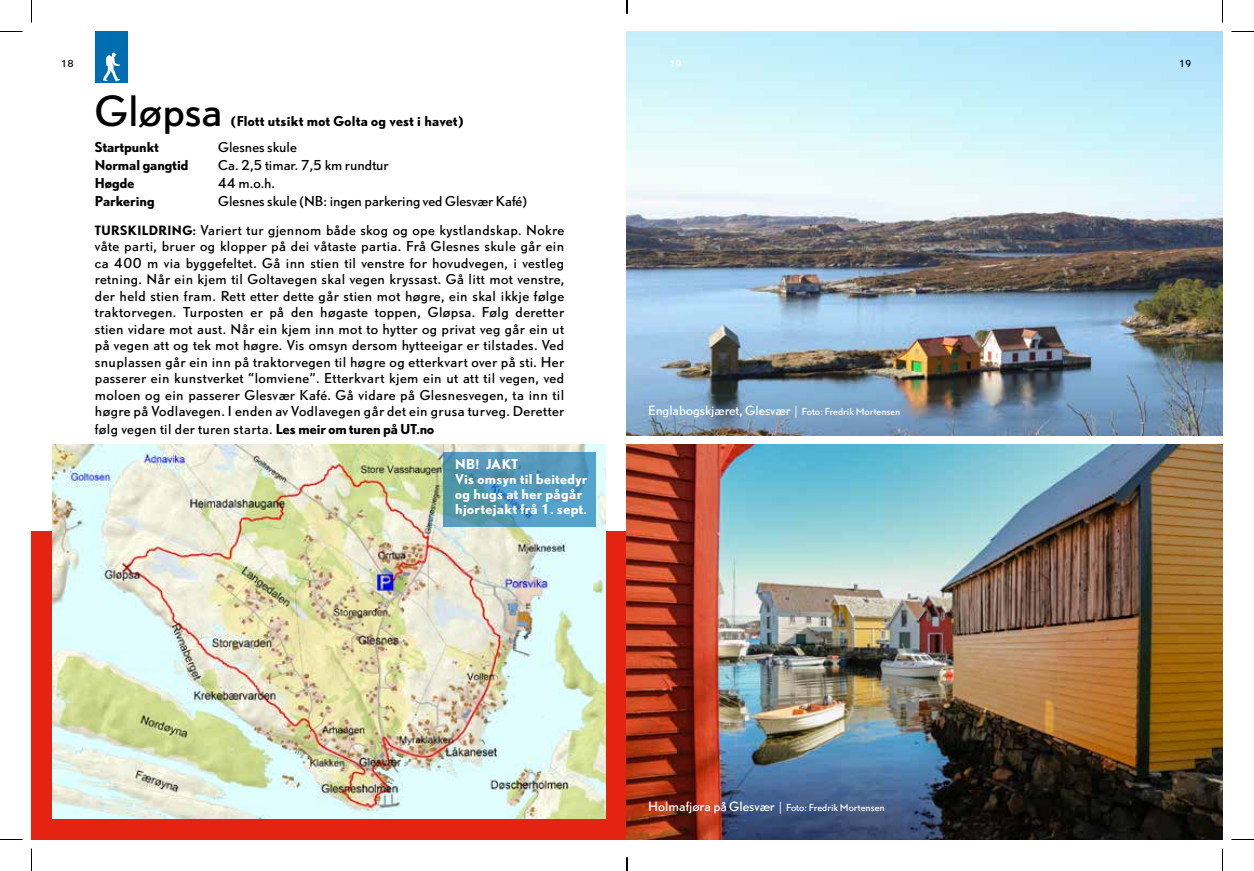
<style>
.page{position:relative;width:1254px;height:871px;background:#fff}
.page>*{position:absolute;margin:0;border:0;box-sizing:border-box;transform-origin:0 0}
.t1{font:39px "DTL Nobel TOT";color:#000}
.t2{font:12.75px/16.5px "DTL Nobel TOT";letter-spacing:.005em;color:#000;text-align:justify}
.t3{font:700 12.75px/15px "DTL Nobel TOT";letter-spacing:.03em;color:#fff}
.t4{font:12.75px "DTL Nobel TOT";letter-spacing:.03em;color:#000}
.t5{font:700 12.75px "DTL Nobel TOT";color:#000}
.t6{font:700 12.75px "DTL Nobel TOT";letter-spacing:.03em;color:#000}
.t7{font:12px "DTL Nobel TOT";color:#fff}
.t8{font:9px "DTL Nobel TOT";color:#fff}
.t9{font:9px "DTL Nobel TOT";color:#000}
.s1{font-weight:700;font-size:12px}
.s2{font-weight:700}
.s3{font-family:"Open Sans"}
.s4{font-size:9px}
.s5{font-size:12px}
.s6{font-family:"Open Sans";font-size:12px}
</style>
<div class="page">
<div style="left:32px;top:531px;width:595px;height:308px;background:#e42313"></div>
<img style="left:627px;top:32px;width:595px;height:403px">
<img style="left:53px;top:444px;width:553px;height:374px">
<div style="left:95px;top:31px;width:32px;height:52px;background:#006db1"></div>
<svg style="left:103px;top:52px;width:17px;height:29px"></svg>
<img style="left:627px;top:444px;width:595px;height:395px">
<svg style="left:443px;top:452px;width:152px;height:75px;background:#5299ba"></svg>
<svg style="left:0;top:31px;width:22px;height:1px"></svg>
<svg style="left:1231px;top:31px;width:23px;height:1px"></svg>
<svg style="left:0;top:839px;width:22px;height:1px"></svg>
<svg style="left:1231px;top:839px;width:23px;height:1px"></svg>
<svg style="left:31px;top:0;width:1px;height:23px"></svg>
<svg style="left:31px;top:848px;width:1px;height:23px"></svg>
<svg style="left:1222px;top:0;width:1px;height:23px"></svg>
<svg style="left:1222px;top:848px;width:1px;height:23px"></svg>
<svg style="left:626px;top:0;width:2px;height:14px"></svg>
<svg style="left:626px;top:857px;width:2px;height:14px"></svg>
<p class="t9" style="left:61px;top:57px;width:14px">18</p>
<p class="t9" style="left:1179px;top:57px;width:14px">19</p>
<h1 class="t1" style="left:95px;top:85px;width:129px">Gløpsa</h1>
<p class="t8" style="left:669px;top:57px;width:14px">19</p>
<p class="t6" style="left:231px;top:112px;width:234px">(Flott utsikt mot Golta og vest i havet)</p>
<p class="t5" style="left:95px;top:138px;width:65px">Startpunkt</p>
<p class="t2" style="left:218px;top:139px;width:80px">Glesnes skule</p>
<p class="t5" style="left:95px;top:156px;width:95px">Normal gangtid</p>
<p class="t2" style="left:218px;top:157px;width:172px">Ca. 2,5 timar. 7,5 km rundtur</p>
<p class="t5" style="left:95px;top:174px;width:41px">Høgde</p>
<p class="t2" style="left:218px;top:175px;width:58px">44 m.o.h.</p>
<p class="t5" style="left:95px;top:192px;width:61px">Parkering</p>
<p class="t2" style="left:218px;top:193px;width:310px">Glesnes skule (NB: ingen parkering ved Glesvær Kafé)</p>
<p class="t2" style="left:95px;top:221px;width:471px"><span class="s1">TURSKILDRING:</span> Variert tur gjennom både skog og ope kystlandskap. Nokre våte parti, bruer og klopper på dei våtaste partia. Frå Glesnes skule går ein ca 400 m via byggefeltet. Gå inn stien til venstre for hovudvegen, i vestleg retning. Når ein kjem til Goltavegen skal vegen kryssast. Gå litt mot venstre, der held stien fram. Rett etter dette går stien mot høgre, ein skal ikkje følge traktorvegen. Turposten er på den høgaste toppen, Gløpsa. Følg deretter stien vidare mot aust. Når ein kjem inn mot to hytter og privat veg går ein ut på vegen att og tek mot høgre. Vis omsyn dersom hytteeigar er tilstades. Ved snuplassen går ein inn på traktorvegen til høgre og etterkvart over på sti. Her passerer ein kunstverket “lomviene”. Etterkvart kjem ein ut att til vegen, ved moloen og ein passerer Glesvær Kafé. Gå vidare på Glesnesvegen, ta inn til høgre på Vodlavegen. I enden av Vodlavegen går det ein grusa turveg. Deretter</p>
<p class="t4" style="left:95px;top:421px;width:341px">følg vegen til der turen starta. <span class="s2">Les meir om turen på UT.no</span></p>
<p class="t3" style="left:455px;top:456px;width:134px">NB! JAKT<br>Vis omsyn til beitedyr og hugs at her pågår hjortejakt frå 1. sept.</p>
<p class="t7" style="left:648px;top:402px;width:254px">Englabogskjæret, Glesvær <span class="s3">|</span> <span class="s4">Foto: Fredrik Mortensen</span></p>
<p class="t8" style="left:648px;top:801px;width:238px"><span class="s5">Holmafjøra på Glesvær</span> <span class="s6">|</span> Foto: Fredrik Mortensen</p>
</div>
